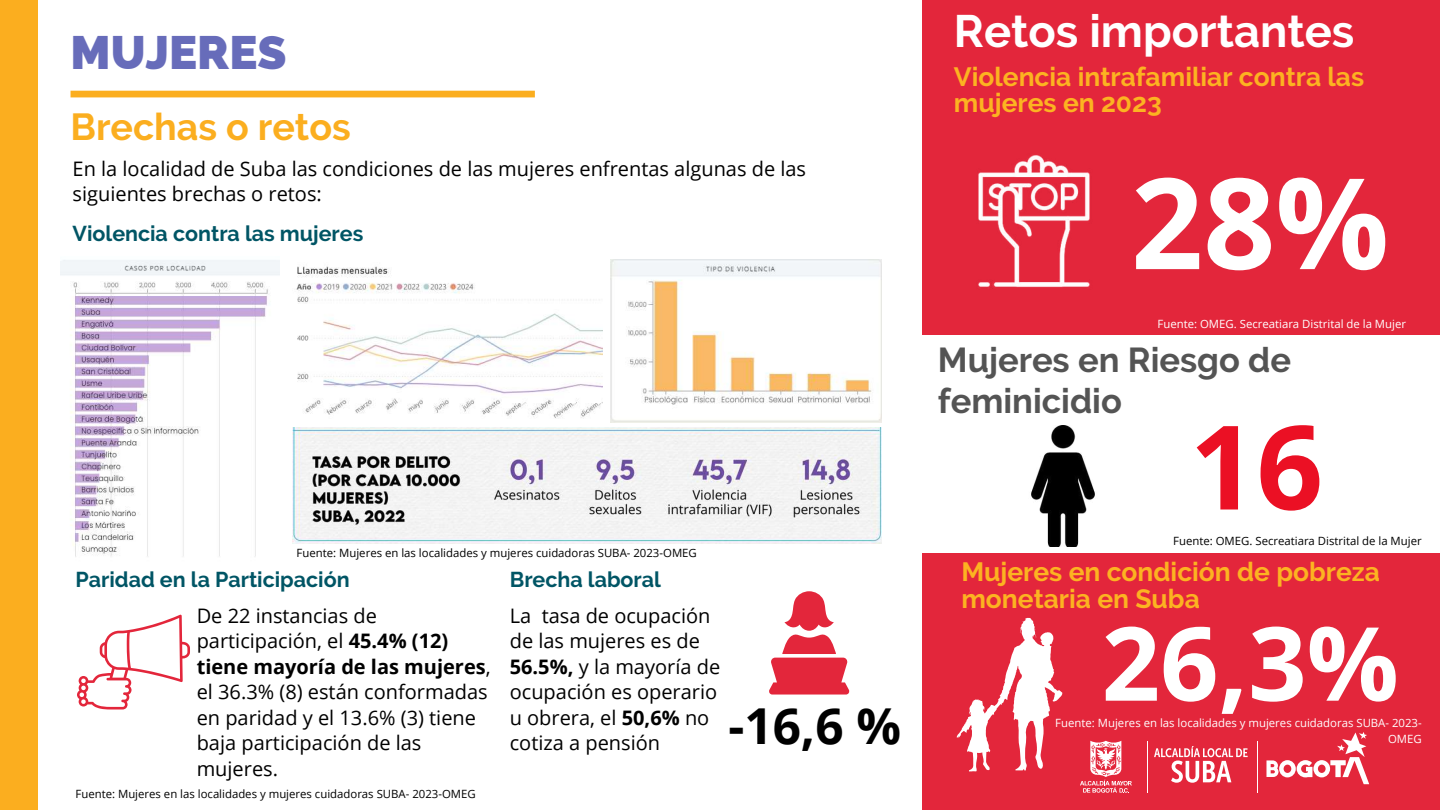
<style>
.page{position:relative;width:1440px;height:810px;background:#fff}
.page>*{position:absolute;margin:0;border:0;box-sizing:border-box;transform-origin:0 0}
.t1{font:700 126.4px "Open Sans";color:#fff}
.t2{font:700 116.8px "Open Sans";color:#eb1024}
.t3{font:700 102.4px "Open Sans";color:#fff}
.t4{font:700 49.6px "Open Sans";color:#000}
.t5{font:800 47px "Raleway";color:#676cba}
.t6{font:700 45.3px "Raleway";color:#fff}
.t7{font:700 37.6px "Raleway";color:#fbae1f}
.t8{font:700 34.5px/41.3px "Raleway";color:#545454}
.t9{font:700 26.4px/26.2px "Raleway";color:#fcb321}
.t10{font:700 21.4px "Raleway";color:#005565}
.t11{font:20px/25.5px "Open Sans";color:#000}
.t12{font:11.4px "Open Sans";color:#000}
.t13{font:11.4px "Open Sans";color:#fff}
.s1{font-weight:700}
</style>
<div class="page">
<div style="left:923px;top:0;width:517px;height:335px;background:#e3263b"></div>
<div style="left:71px;top:91px;width:464px;height:6px;background:#fbae1f"></div>
<div style="left:0;top:0;width:37px;height:810px;background:#fbae1f"></div>
<div style="left:923px;top:553px;width:517px;height:257px;background:#e3263b"></div>
<svg style="left:1154px;top:746px;width:94px;height:37px"></svg>
<svg style="left:1266px;top:732px;width:103px;height:52px"></svg>
<hr style="left:1147px;top:741px;width:1px;height:52px;background:#fff">
<hr style="left:1257px;top:741px;width:1px;height:52px;background:#fff">
<svg style="left:1080px;top:741px;width:52px;height:52px"></svg>
<img style="left:61px;top:260px;width:218px;height:297px">
<img style="left:611px;top:259px;width:270px;height:164px">
<img style="left:978px;top:155px;width:112px;height:134px">
<img style="left:1031px;top:426px;width:64px;height:120px">
<img style="left:292px;top:266px;width:310px;height:162px">
<svg style="left:957px;top:618px;width:106px;height:153px"></svg>
<img style="left:292px;top:428px;width:589px;height:116px">
<svg style="left:77px;top:615px;width:113px;height:95px"></svg>
<svg style="left:769px;top:591px;width:81px;height:104px"></svg>
<h3 class="t5" style="left:71px;top:25px;width:218px">MUJERES</h3>
<h3 class="t7" style="left:71px;top:104px;width:282px">Brechas o retos</h3>
<p class="t11" style="left:73px;top:155px;width:735px">En la localidad de Suba las condiciones de las mujeres enfrentas algunas de las siguientes brechas o retos:</p>
<p class="t10" style="left:73px;top:221px;width:292px">Violencia contra las mujeres</p>
<p class="t12" style="left:297px;top:545px;width:402px">Fuente: Mujeres en las localidades y mujeres cuidadoras SUBA- 2023-OMEG</p>
<p class="t10" style="left:76px;top:566px;width:276px">Paridad en la Participación</p>
<p class="t11" style="left:197px;top:602px;width:296px">De 22 instancias de participación, el <span class="s1">45.4% (12) tiene mayoría de las mujeres</span>, el 36.3% (8) están conformadas en paridad y el 13.6% (3) tiene baja participación de las mujeres.</p>
<p class="t12" style="left:76px;top:785px;width:402px">Fuente: Mujeres en las localidades y mujeres cuidadoras SUBA- 2023-OMEG</p>
<p class="t10" style="left:510px;top:566px;width:153px">Brecha laboral</p>
<p class="t11" style="left:510px;top:602px;width:212px">La tasa de ocupación de las mujeres es de<br><span class="s1">56.5%,</span> y la mayoría de ocupación es operario u obrera, el <span class="s1">50,6%</span> no cotiza a pensión</p>
<h3 class="t4" style="left:729px;top:691px;width:174px">-16,6 %</h3>
<h3 class="t6" style="left:954px;top:4px;width:402px">Retos importantes</h3>
<h3 class="t9" style="left:954px;top:63px;width:412px">Violencia intrafamiliar contra las mujeres en 2023</h3>
<h1 class="t1" style="left:1131px;top:134px;width:260px">28%</h1>
<p class="t13" style="left:1158px;top:315px;width:250px">Fuente: OMEG. Secreatiara Distrital de la Mujer</p>
<h3 class="t8" style="left:938px;top:339px;width:355px">Mujeres en Riesgo de feminicidio</h3>
<h2 class="t2" style="left:1190px;top:385px;width:135px">16</h2>
<p class="t12" style="left:1173px;top:533px;width:250px">Fuente: OMEG. Secreatiara Distrital de la Mujer</p>
<h3 class="t9" style="left:961px;top:559px;width:420px">Mujeres en condición de pobreza monetaria en Suba</h3>
<h3 class="t3" style="left:1102px;top:591px;width:299px">26,3%</h3>
<p class="t13" style="left:1388px;top:731px;width:35px">OMEG</p>
<p class="t13" style="left:1055px;top:715px;width:368px">Fuente: Mujeres en las localidades y mujeres cuidadoras SUBA- 2023-</p>
</div>
